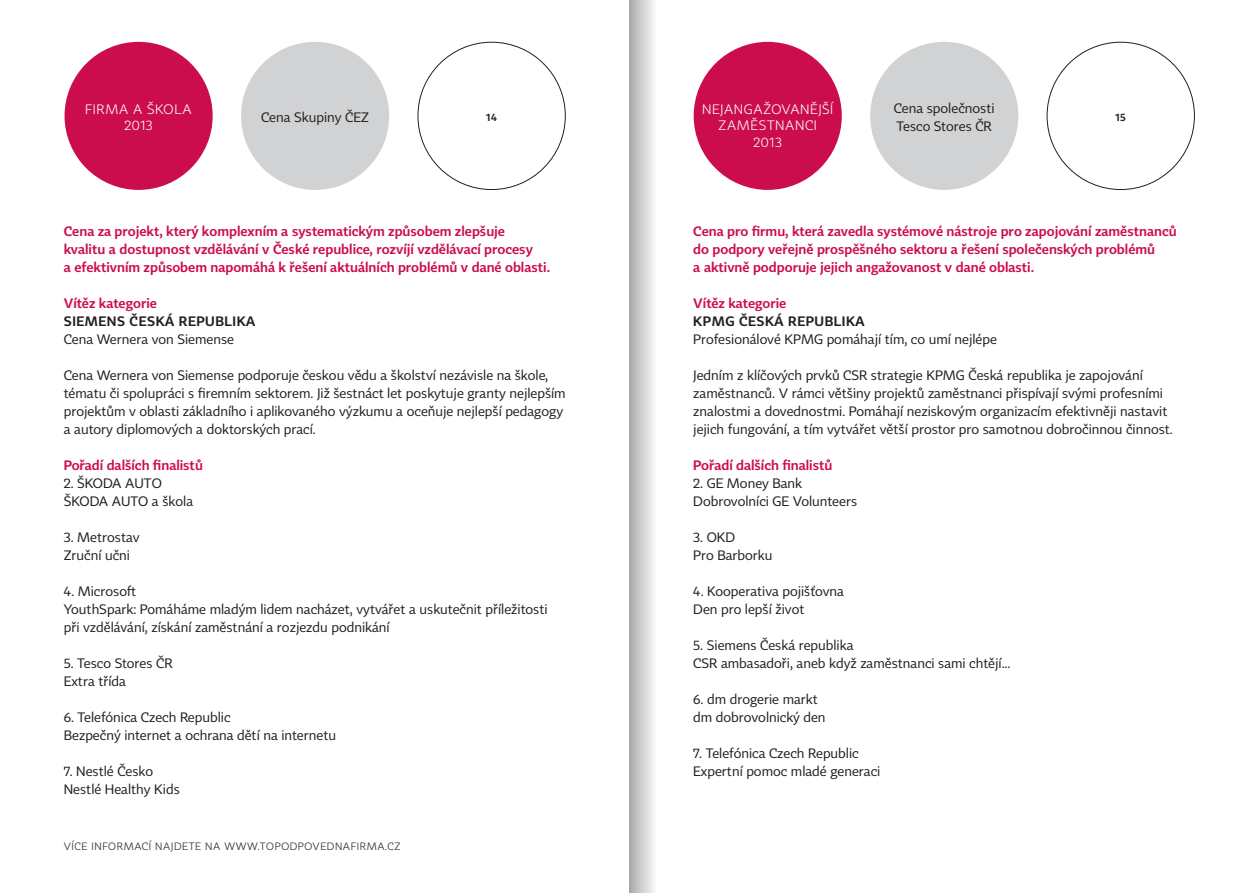
<style>
.page{position:relative;width:1259px;height:893px;background:#fff}
.page>*{position:absolute;margin:0;border:0;box-sizing:border-box;transform-origin:0 0}
.text{font:13.5px/18px "Tabac Sans";color:#231f20}
.projekt{font:300 13.5px/18px "Tabac Sans";color:#cc0d4d}
.samolepky{font:300 13.5px/16.5px "Tabac Sans";letter-spacing:.045em;color:#fff;text-align:center}
.vitez{font:300 13.5px "Tabac Sans";letter-spacing:.04em;color:#231f20}
.text-2{font:300 10.5px "Tabac Sans";letter-spacing:.06em;color:#231f20}
.text-3{font:300 10.5px "Tabac Sans";color:#231f20}
</style>
<div class="page">
<svg style="left:629px;top:0;width:25px;height:893px;background:#c8c8c9"></svg>
<div style="left:870px;top:42px;width:148px;height:148px;background:#d1d2d4;border-radius:50%"></div>
<div style="left:693px;top:42px;width:149px;height:148px;background:#cc0d4d;border-radius:50%"></div>
<div style="left:241px;top:42px;width:148px;height:148px;background:#d1d2d4;border-radius:50%"></div>
<div style="left:65px;top:42px;width:148px;height:148px;background:#cc0d4d;border-radius:50%"></div>
<p class="samolepky" style="left:85px;top:101px;width:108px">FIRMA A ŠKOLA<br>2013</p>
<p class="text" style="left:261px;top:108px;width:109px">Cena Skupiny ČEZ</p>
<p class="samolepky" style="left:702px;top:101px;width:133px">NEJANGAŽOVANĚJŠÍ<br>ZAMĚSTNANCI<br>2013</p>
<p class="text" style="left:893px;top:99px;width:102px">Cena společnosti<br>Tesco Stores ČR</p>
<p class="text-3" style="left:486px;top:111px;width:12px">14</p>
<p class="text-3" style="left:1115px;top:111px;width:12px">15</p>
<p class="projekt" style="left:64px;top:222px;width:488px">Cena za projekt, který komplexním a systematickým způsobem zlepšuje<br>kvalitu a dostupnost vzdělávání v České republice, rozvíjí vzdělávací procesy<br>a efektivním způsobem napomáhá k řešení aktuálních problémů v dané oblasti.</p>
<p class="projekt" style="left:64px;top:294px;width:95px">Vítěz kategorie</p>
<p class="vitez" style="left:64px;top:313px;width:193px">SIEMENS ČESKÁ REPUBLIKA</p>
<p class="text" style="left:64px;top:331px;width:172px">Cena Wernera von Siemense</p>
<p class="text" style="left:64px;top:367px;width:503px">Cena Wernera von Siemense podporuje českou vědu a školství nezávisle na škole, tématu či spolupráci s firemním sektorem. Již šestnáct let poskytuje granty nejlepším projektům v oblasti základního i aplikovaného výzkumu a oceňuje nejlepší pedagogy a autory diplomových a doktorských prací.</p>
<p class="projekt" style="left:64px;top:456px;width:141px">Pořadí dalších finalistů</p>
<p class="text" style="left:64px;top:475px;width:100px">2. ŠKODA AUTO</p>
<p class="text" style="left:64px;top:493px;width:131px">ŠKODA AUTO a škola</p>
<p class="text" style="left:64px;top:529px;width:77px">3. Metrostav</p>
<p class="text" style="left:64px;top:547px;width:68px">Zruční učni</p>
<p class="text" style="left:64px;top:583px;width:74px">4. Microsoft</p>
<p class="text" style="left:64px;top:601px;width:485px">YouthSpark: Pomáháme mladým lidem nacházet, vytvářet a uskutečnit příležitosti při vzdělávání, získání zaměstnání a rozjezdu podnikání</p>
<p class="text" style="left:64px;top:655px;width:110px">5. Tesco Stores ČR</p>
<p class="text" style="left:64px;top:673px;width:64px">Extra třída</p>
<p class="text" style="left:64px;top:709px;width:168px">6. Telefónica Czech Republic</p>
<p class="text" style="left:64px;top:727px;width:274px">Bezpečný internet a ochrana dětí na internetu</p>
<p class="text" style="left:64px;top:763px;width:91px">7. Nestlé Česko</p>
<p class="text" style="left:64px;top:781px;width:118px">Nestlé Healthy Kids</p>
<p class="text-2" style="left:64px;top:840px;width:338px">VÍCE INFORMACÍ NAJDETE NA WWW.TOPODPOVEDNAFIRMA.CZ</p>
<p class="projekt" style="left:693px;top:222px;width:485px">Cena pro firmu, která zavedla systémové nástroje pro zapojování zaměstnanců do podpory veřejně prospěšného sektoru a řešení společenských problémů<br>a aktivně podporuje jejich angažovanost v dané oblasti.</p>
<p class="projekt" style="left:693px;top:294px;width:95px">Vítěz kategorie</p>
<p class="vitez" style="left:693px;top:313px;width:173px">KPMG ČESKÁ REPUBLIKA</p>
<p class="text" style="left:693px;top:331px;width:305px">Profesionálové KPMG pomáhají tím, co umí nejlépe</p>
<p class="text" style="left:693px;top:367px;width:481px">Jedním z klíčových prvků CSR strategie KPMG Česká republika je zapojování zaměstnanců. V rámci většiny projektů zaměstnanci přispívají svými profesními znalostmi a dovednostmi. Pomáhají neziskovým organizacím efektivněji nastavit jejich fungování, a tím vytvářet větší prostor pro samotnou dobročinnou činnost.</p>
<p class="projekt" style="left:693px;top:456px;width:141px">Pořadí dalších finalistů</p>
<p class="text" style="left:693px;top:475px;width:110px">2. GE Money Bank</p>
<p class="text" style="left:693px;top:493px;width:165px">Dobrovolníci GE Volunteers</p>
<p class="text" style="left:693px;top:529px;width:43px">3. OKD</p>
<p class="text" style="left:693px;top:547px;width:81px">Pro Barborku</p>
<p class="text" style="left:693px;top:583px;width:152px">4. Kooperativa pojišťovna</p>
<p class="text" style="left:693px;top:601px;width:113px">Den pro lepší život</p>
<p class="text" style="left:693px;top:637px;width:162px">5. Siemens Česká republika</p>
<p class="text" style="left:693px;top:655px;width:319px">CSR ambasadoři, aneb když zaměstnanci sami chtějí...</p>
<p class="text" style="left:693px;top:691px;width:126px">6. dm drogerie markt</p>
<p class="text" style="left:693px;top:709px;width:134px">dm dobrovolnický den</p>
<p class="text" style="left:693px;top:745px;width:167px">7. Telefónica Czech Republic</p>
<p class="text" style="left:693px;top:763px;width:189px">Expertní pomoc mladé generaci</p>
</div>
